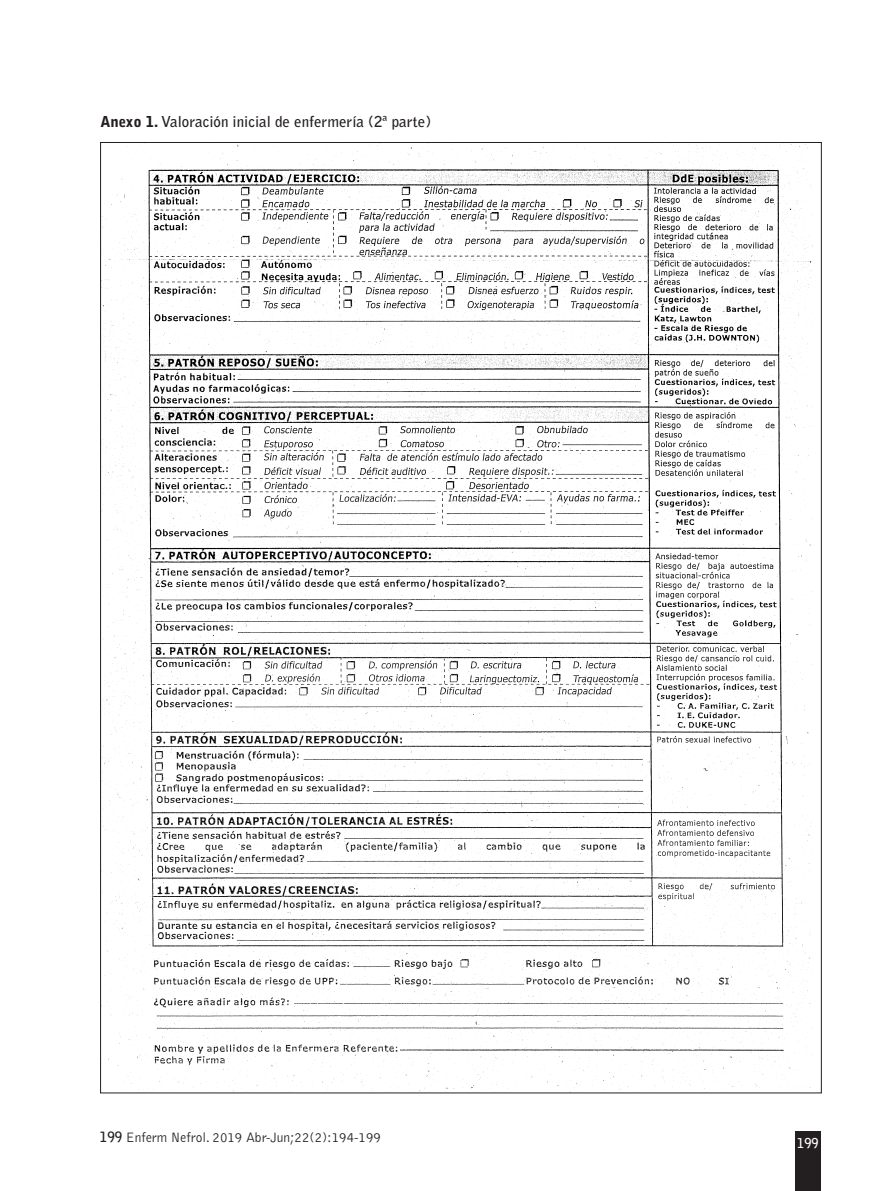
<style>
.page{position:relative;width:893px;height:1191px;background:#fff}
.page>*{position:absolute;margin:0;border:0;box-sizing:border-box;transform-origin:0 0}
.t1{font:700 15px "Bell Gothic Std";color:#231f20}
.t2{font:300 14.1px "Bell Gothic Std";color:#231f20;scale:.95 1}
.t3{font:700 13.5px "Bell Gothic Std";color:#fff;scale:.95 1}
.s1{font-weight:900}
.s2{font-weight:700}
</style>
<div class="page">
<div style="left:795px;top:1131px;width:26px;height:60px;background:#231f20"></div>
<img style="left:102px;top:144px;width:710px;height:947px">
<p class="t1" style="left:101px;top:113px;width:332px"><span class="s1">Anexo 1.</span> Valoración inicial de enfermería (2ª parte)</p>
<p class="t2" style="left:100px;top:1130px;width:297px"><span class="s2">199</span> Enferm Nefrol. 2019 Abr-Jun;22(2):194-199</p>
<p class="t3" style="left:797px;top:1134px;width:24px">199</p>
</div>
